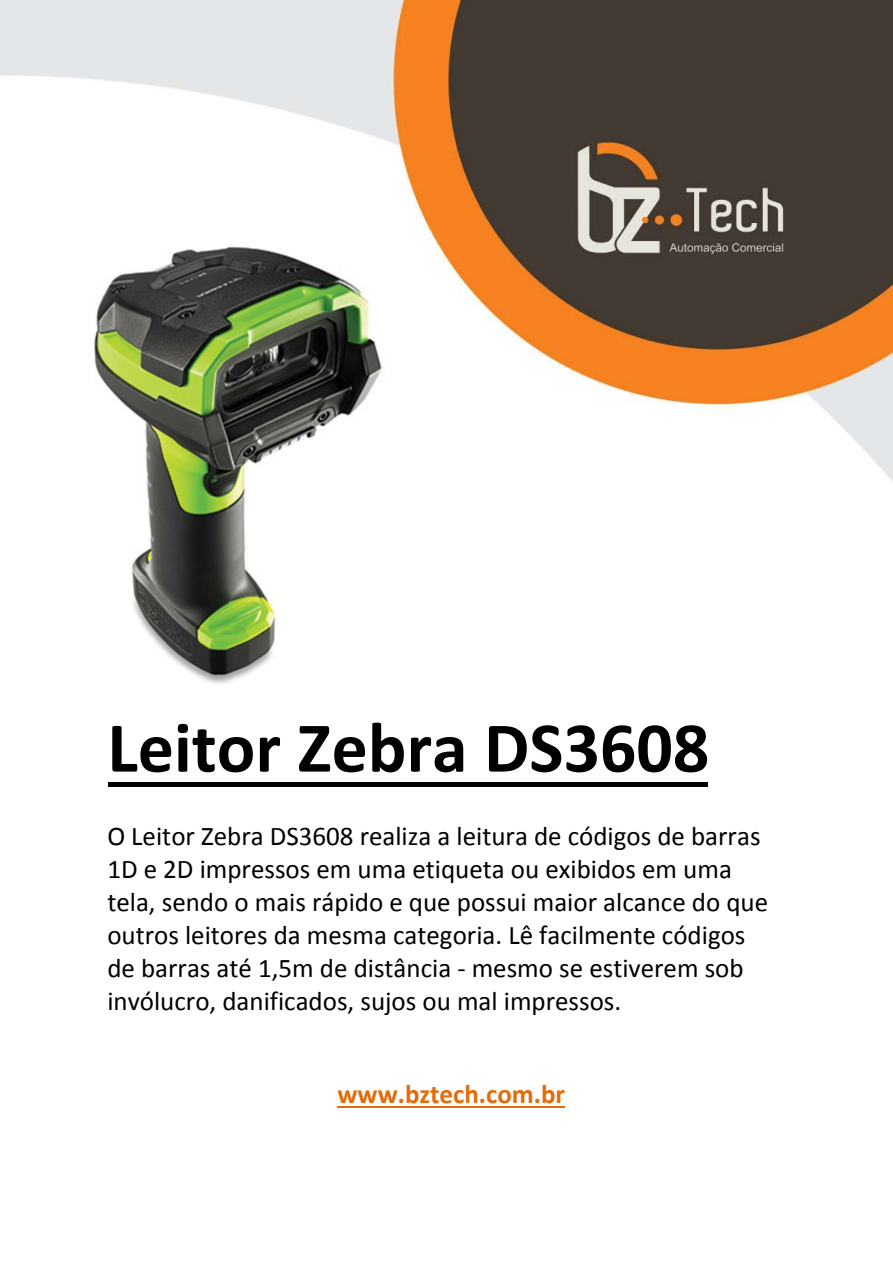
<style>
.page{position:relative;width:893px;height:1263px;background:#fff}
.page>*{position:absolute;margin:0;border:0;box-sizing:border-box;transform-origin:0 0}
.t1{font:700 72px "Calibri";color:#000}
.t2{font:27px/33px "Calibri";color:#000}
.t3{font:700 27px "Calibri";color:#e36c0a}
.s1{font-style:inherit}
</style>
<div class="page">
<img style="left:0;top:0;width:893px;height:1108px">
<div style="left:109px;top:782px;width:599px;height:5px;background:#000"></div>
<hr style="left:338px;top:1106px;width:227px;height:2px;background:#e36c0a">
<img style="left:89px;top:242px;width:298px;height:444px">
<h1 class="t1" style="left:107px;top:718px;width:603px">Leitor Zebra DS<span class="s1">3608</span></h1>
<p class="t2" style="left:107px;top:820px;width:662px">O Leitor Zebra DS3608 realiza a leitura de códigos de barras 1D e 2D impressos em uma etiqueta ou exibidos em uma tela, sendo o mais rápido e que possui maior alcance do que outros leitores da mesma categoria. Lê facilmente códigos de barras até 1,5m de distância - mesmo se estiverem sob invólucro, danificados, sujos ou mal impressos.</p>
<p class="t3" style="left:337px;top:1082px;width:229px">www.bztech.com.br</p>
</div>
